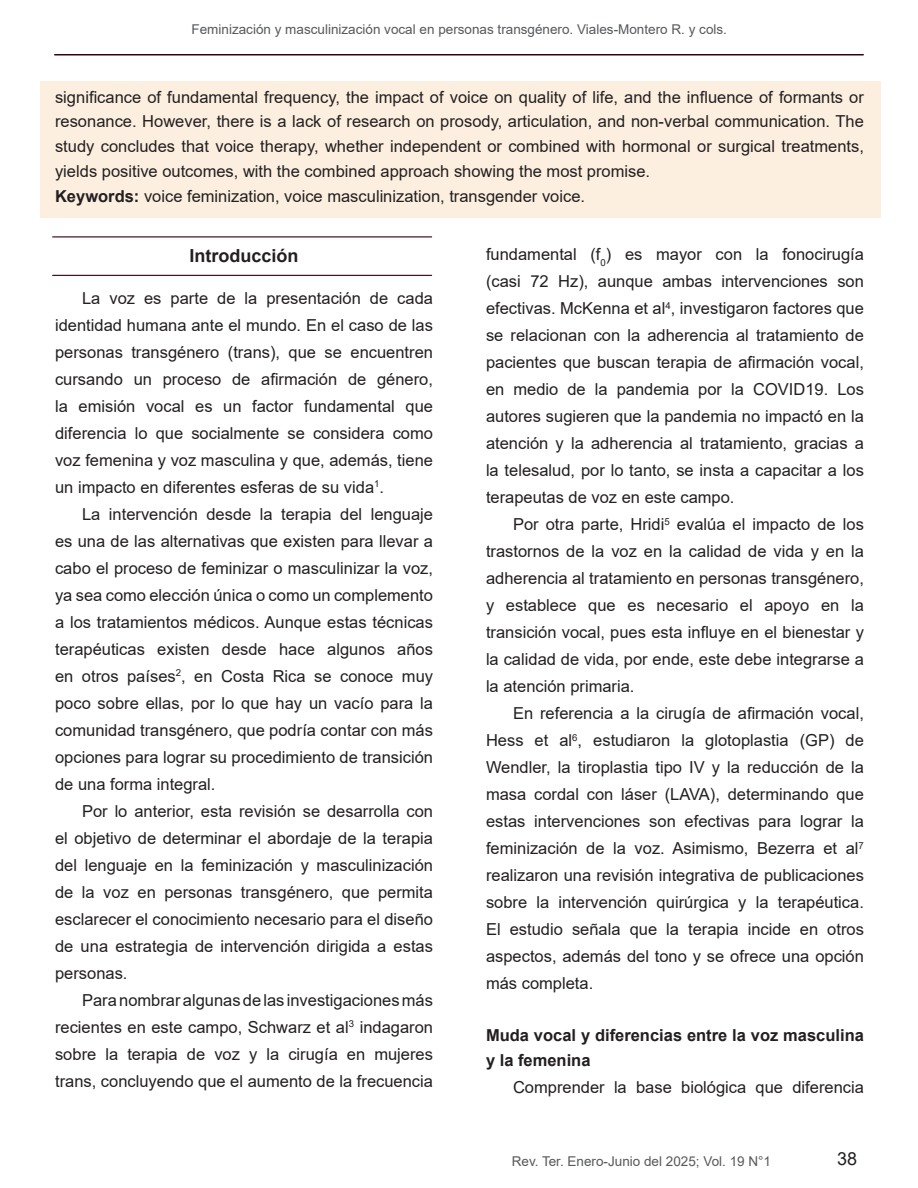
<style>
.page{position:relative;width:918px;height:1188px;background:#fff}
.page>*{position:absolute;margin:0;border:0;box-sizing:border-box;transform-origin:0 0}
.Título_del_artículo{font:700 18px "Arial";color:#231f20}
.t1{font:18px "Arial";color:#231f20}
.Párrafo_con_sangría{font:16.5px/27px "Arial";color:#231f20;text-align:justify}
.Texto_de_artículo{font:16.5px/24.8px "Arial";color:#231f20;text-align:justify}
.Subtítulos_del_texto{font:700 16.5px/24.8px "Arial";color:#231f20}
.t2{font:13.5px "Arial";color:#57585a}
.s1{font-weight:700}
</style>
<div class="page">
<hr style="left:55px;top:54px;width:808px;height:2px;background:#36010f">
<div style="left:40px;top:82px;width:841px;height:136px;background:#fcefe0"></div>
<hr style="left:53px;top:236px;width:379px;height:1px;background:#36010f">
<hr style="left:53px;top:275px;width:379px;height:1px;background:#36010f">
<p class="t2" style="left:192px;top:20px;width:537px">Feminización y masculinización vocal en personas transgénero. Viales-Montero R. y cols.</p>
<p class="Texto_de_artículo" style="left:55px;top:84px;width:810px">significance of fundamental frequency, the impact of voice on quality of life, and the influence of formants or resonance. However, there is a lack of research on prosody, articulation, and non-verbal communication. The study concludes that voice therapy, whether independent or combined with hormonal or surgical treatments, yields positive outcomes, with the combined approach showing the most promise.</p>
<p class="Texto_de_artículo" style="left:55px;top:183px;width:532px"><span class="s1">Keywords:</span> voice feminization, voice masculinization, transgender voice.</p>
<p class="Título_del_artículo" style="left:190px;top:242px;width:111px">Introducción</p>
<p class="Párrafo_con_sangría" style="left:55px;top:284px;width:379px;text-indent:27px">La voz es parte de la presentación de cada identidad humana ante el mundo. En el caso de las personas transgénero (trans), que se encuentren cursando un proceso de afirmación de género, la emisión vocal es un factor fundamental que diferencia lo que socialmente se considera como voz femenina y voz masculina y que, además, tiene un impacto en diferentes esferas de su vida<sup>1</sup>.</p>
<p class="Párrafo_con_sangría" style="left:55px;top:500px;width:380px;text-indent:27px">La intervención desde la terapia del lenguaje es una de las alternativas que existen para llevar a cabo el proceso de feminizar o masculinizar la voz, ya sea como elección única o como un complemento a los tratamientos médicos. Aunque estas técnicas terapéuticas existen desde hace algunos años en otros países<sup>2</sup>, en Costa Rica se conoce muy poco sobre ellas, por lo que hay un vacío para la comunidad transgénero, que podría contar con más opciones para lograr su procedimiento de transición de una forma integral.</p>
<p class="Párrafo_con_sangría" style="left:55px;top:797px;width:380px;text-indent:27px">Por lo anterior, esta revisión se desarrolla con el objetivo de determinar el abordaje de la terapia del lenguaje en la feminización y masculinización de la voz en personas transgénero, que permita esclarecer el conocimiento necesario para el diseño de una estrategia de intervención dirigida a estas personas.</p>
<p class="Párrafo_con_sangría" style="left:55px;top:986px;width:380px;text-indent:27px">Para nombrar algunas de las investigaciones más recientes en este campo, Schwarz et al<sup>3</sup> indagaron sobre la terapia de voz y la cirugía en mujeres trans, concluyendo que el aumento de la frecuencia</p>
<p class="Párrafo_con_sangría" style="left:486px;top:241px;width:380px">fundamental (f<sub>0</sub>) es mayor con la fonocirugía (casi 72 Hz), aunque ambas intervenciones son efectivas. McKenna et al<sup>4</sup>, investigaron factores que se relacionan con la adherencia al tratamiento de pacientes que buscan terapia de afirmación vocal, en medio de la pandemia por la COVID19. Los autores sugieren que la pandemia no impactó en la atención y la adherencia al tratamiento, gracias a la telesalud, por lo tanto, se insta a capacitar a los terapeutas de voz en este campo.</p>
<p class="Párrafo_con_sangría" style="left:486px;top:511px;width:380px;text-indent:27px">Por otra parte, Hridi<sup>5</sup> evalúa el impacto de los trastornos de la voz en la calidad de vida y en la adherencia al tratamiento en personas transgénero, y establece que es necesario el apoyo en la transición vocal, pues esta influye en el bienestar y la calidad de vida, por ende, este debe integrarse a la atención primaria.</p>
<p class="Párrafo_con_sangría" style="left:486px;top:700px;width:380px;text-indent:27px">En referencia a la cirugía de afirmación vocal, Hess et al<sup>6</sup>, estudiaron la glotoplastia (GP) de Wendler, la tiroplastia tipo IV y la reducción de la masa cordal con láser (LAVA), determinando que estas intervenciones son efectivas para lograr la feminización de la voz. Asimismo, Bezerra et al<sup>7 </sup>realizaron una revisión integrativa de publicaciones sobre la intervención quirúrgica y la terapéutica.<br>El estudio señala que la terapia incide en otros aspectos, además del tono y se ofrece una opción más completa.</p>
<p class="Subtítulos_del_texto" style="left:486px;top:1023px;width:379px">Muda vocal y diferencias entre la voz masculina y la femenina</p>
<p class="Párrafo_con_sangría" style="left:513px;top:1074px;width:352px">Comprender la base biológica que diferencia</p>
<p class="t2" style="left:512px;top:1152px;width:261px">Rev. Ter. Enero-Junio del 2025; Vol. 19 N°1</p>
<p class="t1" style="left:837px;top:1147px;width:22px">38</p>
</div>
